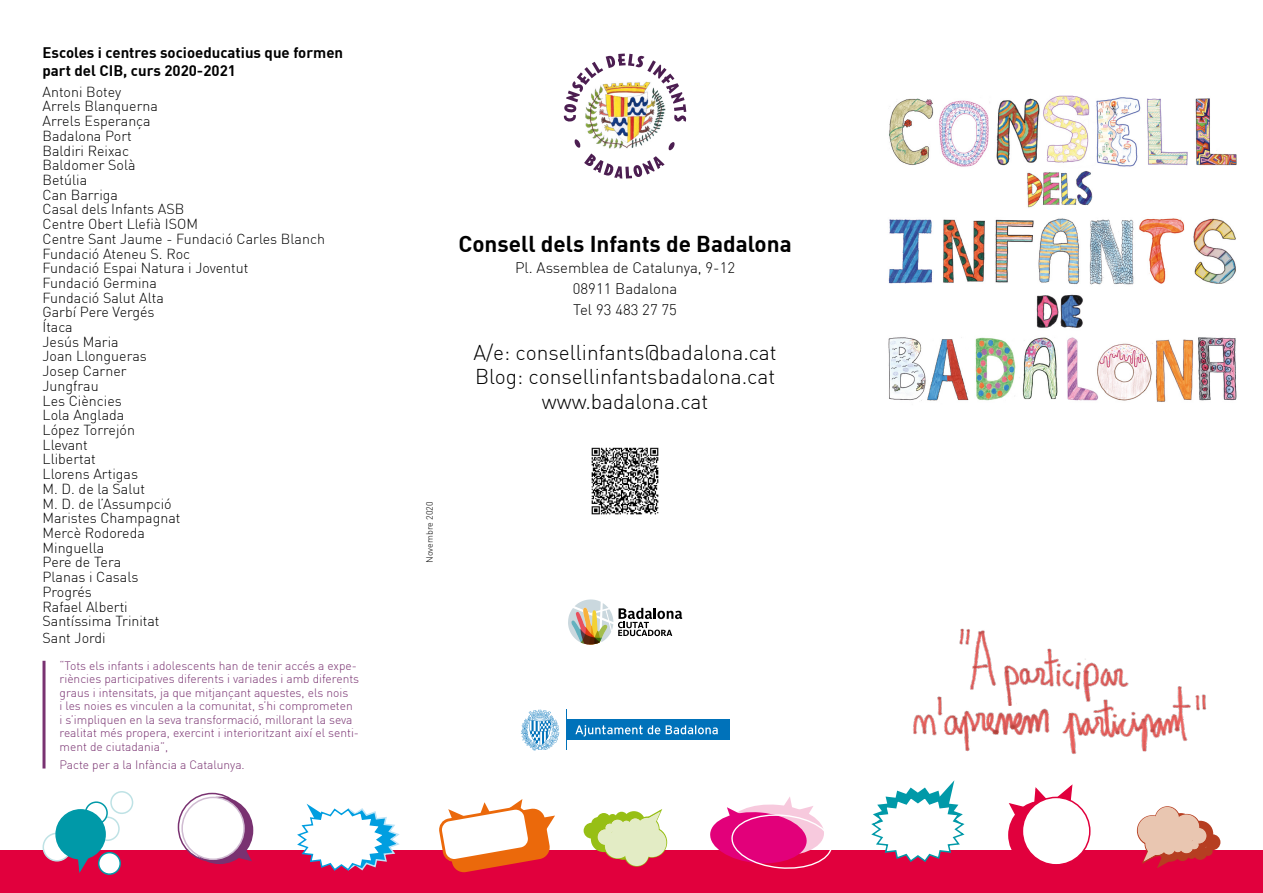
<style>
.page{position:relative;width:1263px;height:893px;background:#fff}
.page>*{position:absolute;margin:0;border:0;box-sizing:border-box;transform-origin:0 0}
.t1{font:700 22.5px "DIN";color:#000}
.t2{font:300 21px/24px "DIN";color:#000;text-align:center}
.t3{font:700 15px/18px "DIN";color:#000}
.t4{font:300 15px/21px "DIN";color:#000;text-align:center}
.t5{font:300 14.25px/14.7px "DIN";color:#000}
.t6{font:300 12px/13.5px "DIN";color:#793271}
.t7{font:300 9px "DIN";color:#000}
</style>
<div class="page">
<hr style="left:43px;top:661px;width:3px;height:107px;background:#793271">
<img style="left:591px;top:447px;width:68px;height:68px">
<img style="left:585px;top:122px;width:77px;height:17px">
<svg style="left:574px;top:139px;width:101px;height:40px"></svg>
<img style="left:564px;top:54px;width:122px;height:68px">
<div style="left:0;top:851px;width:1263px;height:42px;background:#e1003d"></div>
<div style="left:95px;top:816px;width:25px;height:25px;border:2px solid #bee2e5;border-radius:50%"></div>
<div style="left:43px;top:833px;width:28px;height:28px;background:#fff;border-radius:50%"></div>
<div style="left:43px;top:833px;width:28px;height:28px;border:2px solid #bee2e5;border-radius:50%"></div>
<svg style="left:86px;top:802px;width:21px;height:22px"></svg>
<div style="left:85px;top:801px;width:23px;height:23px;border:2px solid #0099a8;border-radius:50%"></div>
<div style="left:56px;top:810px;width:49px;height:49px;background:#0099a8;border-radius:50%"></div>
<div style="left:55px;top:809px;width:51px;height:50px;border:2px solid #0099a8;border-radius:50%"></div>
<div style="left:110px;top:791px;width:23px;height:23px;border:2px solid #bee2e5;border-radius:50%"></div>
<div style="left:99px;top:853px;width:21px;height:21px;background:#fff;border-radius:50%"></div>
<div style="left:98px;top:852px;width:23px;height:23px;border:2px solid #0099a8;border-radius:50%"></div>
<svg style="left:77px;top:854px;width:15px;height:19px"></svg>
<svg style="left:870px;top:780px;width:96px;height:82px"></svg>
<svg style="left:178px;top:793px;width:68px;height:68px"></svg>
<div style="left:178px;top:793px;width:69px;height:69px;border:2px solid #793271;border-radius:50%"></div>
<div style="left:186px;top:797px;width:67px;height:67px;background:#793271;border-radius:50%"></div>
<svg style="left:234px;top:850px;width:18px;height:11px"></svg>
<div style="left:182px;top:797px;width:62px;height:62px;background:#fff;border-radius:50%"></div>
<div style="left:181px;top:797px;width:64px;height:63px;border:2px solid #d0bcd2;border-radius:50%"></div>
<svg style="left:295px;top:804px;width:106px;height:67px"></svg>
<svg style="left:440px;top:799px;width:115px;height:74px"></svg>
<div style="left:1169px;top:813px;width:24px;height:24px;background:#b63e21;border-radius:50%"></div>
<div style="left:1187px;top:821px;width:26px;height:26px;background:#b63e21;border-radius:50%"></div>
<div style="left:1159px;top:839px;width:22px;height:23px;background:#b63e21;border-radius:50%"></div>
<div style="left:1176px;top:848px;width:13px;height:13px;background:#b63e21;border-radius:50%"></div>
<div style="left:1187px;top:850px;width:9px;height:9px;background:#b63e21;border-radius:50%"></div>
<div style="left:1193px;top:846px;width:14px;height:14px;background:#b63e21;border-radius:50%"></div>
<div style="left:1203px;top:847px;width:10px;height:9px;background:#b63e21;border-radius:50%"></div>
<div style="left:1205px;top:834px;width:15px;height:16px;background:#b63e21;border-radius:50%"></div>
<div style="left:1177px;top:827px;width:31px;height:26px;background:#b63e21;border-radius:50%"></div>
<div style="left:1155px;top:806px;width:25px;height:25px;border:2px solid #b63e21;border-radius:50%"></div>
<div style="left:1173px;top:814px;width:27px;height:27px;border:2px solid #b63e21;border-radius:50%"></div>
<div style="left:1137px;top:815px;width:31px;height:31px;border:2px solid #b63e21;border-radius:50%"></div>
<div style="left:1144px;top:832px;width:25px;height:24px;border:2px solid #b63e21;border-radius:50%"></div>
<div style="left:1162px;top:841px;width:14px;height:15px;border:2px solid #b63e21;border-radius:50%"></div>
<div style="left:1172px;top:843px;width:11px;height:10px;border:2px solid #b63e21;border-radius:50%"></div>
<div style="left:1179px;top:839px;width:15px;height:15px;border:2px solid #b63e21;border-radius:50%"></div>
<div style="left:1189px;top:840px;width:11px;height:10px;border:2px solid #b63e21;border-radius:50%"></div>
<div style="left:1190px;top:827px;width:18px;height:18px;border:2px solid #b63e21;border-radius:50%"></div>
<div style="left:1155px;top:807px;width:24px;height:23px;background:#e9c6b1;border-radius:50%"></div>
<div style="left:1173px;top:814px;width:26px;height:26px;background:#e9c6b1;border-radius:50%"></div>
<div style="left:1138px;top:816px;width:29px;height:29px;background:#e9c6b1;border-radius:50%"></div>
<div style="left:1145px;top:832px;width:23px;height:23px;background:#e9c6b1;border-radius:50%"></div>
<div style="left:1162px;top:842px;width:13px;height:12px;background:#e9c6b1;border-radius:50%"></div>
<div style="left:1173px;top:843px;width:9px;height:9px;background:#e9c6b1;border-radius:50%"></div>
<div style="left:1179px;top:839px;width:14px;height:14px;background:#e9c6b1;border-radius:50%"></div>
<div style="left:1189px;top:840px;width:10px;height:9px;background:#e9c6b1;border-radius:50%"></div>
<div style="left:1191px;top:828px;width:15px;height:15px;background:#e9c6b1;border-radius:50%"></div>
<div style="left:1163px;top:821px;width:31px;height:26px;background:#e9c6b1;border-radius:50%"></div>
<svg style="left:1140px;top:848px;width:30px;height:20px"></svg>
<div style="left:611px;top:836px;width:24px;height:24px;background:#97bf15;border-radius:50%"></div>
<div style="left:591px;top:826px;width:26px;height:26px;background:#97bf15;border-radius:50%"></div>
<div style="left:623px;top:811px;width:22px;height:23px;background:#97bf15;border-radius:50%"></div>
<div style="left:615px;top:812px;width:13px;height:12px;background:#97bf15;border-radius:50%"></div>
<svg style="left:608px;top:814px;width:9px;height:9px"></svg>
<div style="left:597px;top:813px;width:14px;height:14px;background:#97bf15;border-radius:50%"></div>
<div style="left:591px;top:817px;width:15px;height:12px;background:#97bf15;border-radius:50%"></div>
<div style="left:584px;top:823px;width:15px;height:15px;background:#97bf15;border-radius:50%"></div>
<div style="left:625px;top:842px;width:23px;height:24px;background:#b6d15f;border-radius:50%"></div>
<div style="left:624px;top:841px;width:25px;height:26px;border:2px solid #97bf15;border-radius:50%"></div>
<div style="left:604px;top:832px;width:26px;height:26px;background:#b7d260;border-radius:50%"></div>
<div style="left:604px;top:831px;width:27px;height:28px;border:2px solid #97bf15;border-radius:50%"></div>
<div style="left:636px;top:827px;width:31px;height:31px;border:2px solid #97bf15;border-radius:50%"></div>
<div style="left:635px;top:816px;width:24px;height:25px;border:2px solid #97bf15;border-radius:50%"></div>
<div style="left:628px;top:817px;width:14px;height:14px;border:2px solid #97bf15;border-radius:50%"></div>
<div style="left:621px;top:819px;width:10px;height:11px;border:2px solid #97bf15;border-radius:50%"></div>
<div style="left:609px;top:818px;width:16px;height:16px;border:2px solid #97bf15;border-radius:50%"></div>
<div style="left:604px;top:822px;width:11px;height:11px;border:2px solid #97bf15;border-radius:50%"></div>
<div style="left:597px;top:829px;width:16px;height:16px;background:#99c01a;border-radius:50%"></div>
<div style="left:596px;top:828px;width:18px;height:17px;border:2px solid #97bf15;border-radius:50%"></div>
<div style="left:625px;top:842px;width:24px;height:24px;background:#e3ecc5;border-radius:50%"></div>
<div style="left:605px;top:833px;width:25px;height:25px;background:#e3ecc5;border-radius:50%"></div>
<div style="left:637px;top:828px;width:29px;height:29px;background:#e3ecc5;border-radius:50%"></div>
<div style="left:636px;top:818px;width:23px;height:22px;background:#e3ecc5;border-radius:50%"></div>
<div style="left:629px;top:818px;width:13px;height:13px;background:#e3ecc5;border-radius:50%"></div>
<div style="left:622px;top:821px;width:9px;height:9px;background:#e3ecc5;border-radius:50%"></div>
<div style="left:611px;top:820px;width:14px;height:14px;background:#e3ecc5;border-radius:50%"></div>
<div style="left:605px;top:824px;width:9px;height:9px;background:#e3ecc5;border-radius:50%"></div>
<div style="left:598px;top:829px;width:15px;height:16px;background:#e3ecc5;border-radius:50%"></div>
<div style="left:610px;top:826px;width:31px;height:26px;background:#e3ecc5;border-radius:50%"></div>
<svg style="left:644px;top:809px;width:19px;height:15px"></svg>
<div style="left:1009px;top:801px;width:67px;height:68px;background:#e1003d;border-radius:50%"></div>
<div style="left:1008px;top:801px;width:69px;height:68px;border:2px solid #e1003d;border-radius:50%"></div>
<svg style="left:1008px;top:784px;width:65px;height:34px"></svg>
<div style="left:1022px;top:797px;width:68px;height:68px;background:#fff;border-radius:50%"></div>
<div style="left:1022px;top:797px;width:68px;height:68px;border:2px solid #e1003d;border-radius:50%"></div>
<svg style="left:709px;top:797px;width:125px;height:72px"></svg>
<img style="left:888px;top:95px;width:349px;height:307px">
<img style="left:913px;top:630px;width:278px;height:124px">
<img style="left:954px;top:628px;width:19px;height:21px">
<img style="left:1195px;top:694px;width:12px;height:17px">
<div style="left:566px;top:720px;width:163px;height:20px;background:#0072ba"></div>
<svg style="left:575px;top:725px;width:85px;height:12px"></svg>
<svg style="left:666px;top:725px;width:52px;height:9px"></svg>
<hr style="left:566px;top:710px;width:1px;height:40px;background:#0072ba">
<svg style="left:521px;top:710px;width:39px;height:41px"></svg>
<svg style="left:568px;top:599px;width:114px;height:46px"></svg>
<p class="t3" style="left:43px;top:43px;width:302px">Escoles i centres socioeducatius que formen part del CIB, curs 2020-2021</p>
<p class="t5" style="left:43px;top:84px;width:284px">Antoni Botey<br>Arrels Blanquerna<br>Arrels Esperança<br>Badalona Port<br>Baldiri Reixac<br>Baldomer Solà<br>Betúlia<br>Can Barriga<br>Casal dels Infants ASB<br>Centre Obert Llefià ISOM<br>Centre Sant Jaume - Fundació Carles Blanch<br>Fundació Ateneu S. Roc<br>Fundació Espai Natura i Joventut<br>Fundació Germina<br>Fundació Salut Alta<br>Garbí Pere Vergés<br>Ítaca<br>Jesús Maria<br>Joan Llongueras<br>Josep Carner<br>Jungfrau<br>Les Ciències<br>Lola Anglada<br>López Torrejón<br>Llevant<br>Llibertat<br>Llorens Artigas<br>M. D. de la Salut<br>M. D. de l’Assumpció<br>Maristes Champagnat<br>Mercè Rodoreda<br>Minguella<br>Pere de Tera<br>Planas i Casals<br>Progrés<br>Rafael Alberti<br>Santíssima Trinitat</p>
<p class="t5" style="left:43px;top:630px;width:65px">Sant Jordi</p>
<p class="t6" style="left:60px;top:658px;width:301px">“Tots els infants i adolescents han de tenir accés a expe&shy;riències participatives diferents i variades i amb diferents graus i intensitats, ja que mitjançant aquestes, els nois<br>i les noies es vinculen a la comunitat, s’hi comprometen<br>i s’impliquen en la seva transformació, millorant la seva realitat més propera, exercint i interioritzant així el senti&shy;ment de ciutadania”,</p>
<p class="t6" style="left:60px;top:757px;width:187px">Pacte per a la Infància a Catalunya.</p>
<h1 class="t1" style="left:458px;top:230px;width:335px">Consell dels Infants de Badalona</h1>
<p class="t4" style="left:515px;top:257px;width:222px">Pl. Assemblea de Catalunya, 9-12<br>08911 Badalona<br>Tel 93 483 27 75</p>
<h2 class="t2" style="left:473px;top:341px;width:305px">A/e: consellinfants@badalona.cat<br>Blog: consellinfantsbadalona.cat www.badalona.cat</h2>
<p class="t7" style="left:424px;top:563px;width:63px;rotate:-90deg">Novembre 2020</p>
</div>
